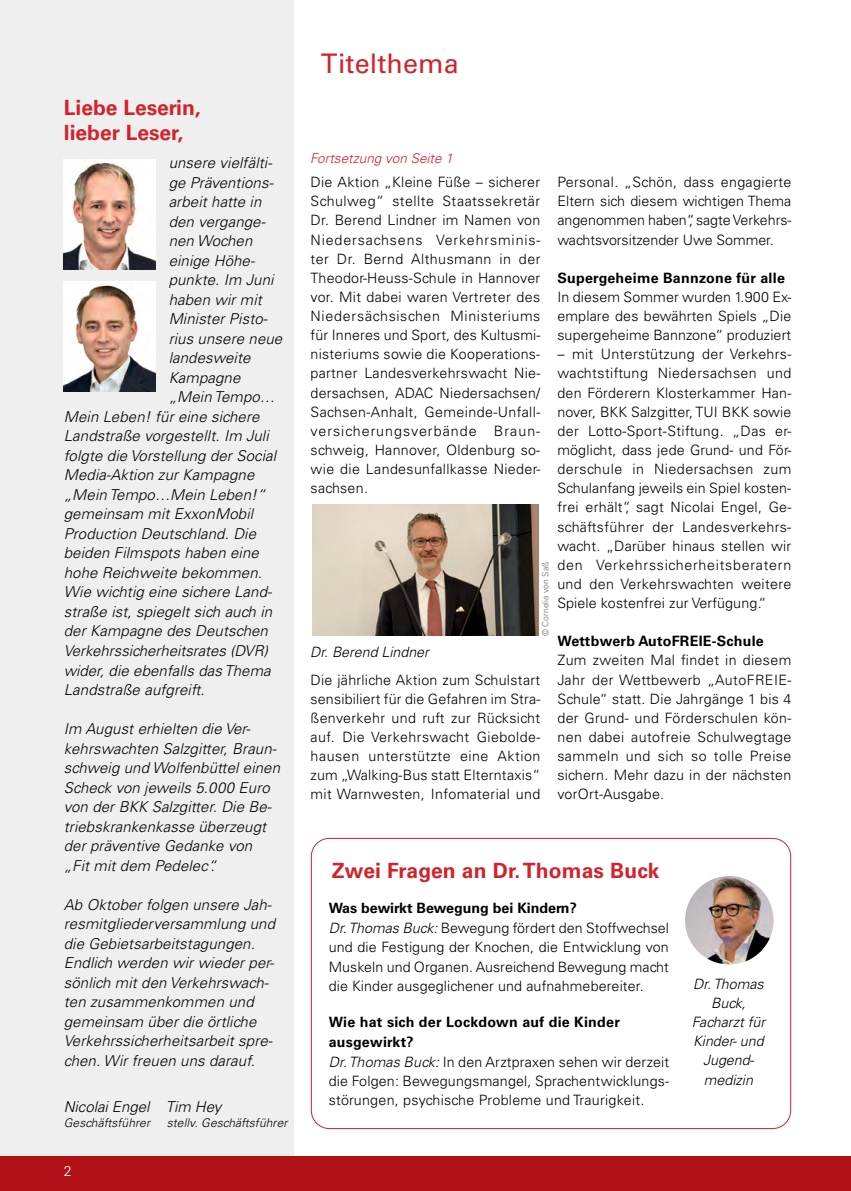
<style>
.page{position:relative;width:851px;height:1191px;background:#fff}
.page>*{position:absolute;margin:0;border:0;box-sizing:border-box;transform-origin:0 0}
.t1{font:27px "Univers LT Std";letter-spacing:.005em;color:#d2232a}
.t2{font:700 21px/25.2px "Univers LT Std";color:#d2232a}
.t3{font:italic 300 15px/19.5px "Univers LT Std";letter-spacing:.01em;color:#000}
.t4{font:300 14.25px/19px "Univers LT Std";letter-spacing:.01em;color:#000;text-align:justify}
.t5{font:700 14.25px/19px "Univers LT Std";letter-spacing:.02em;color:#000}
.t6{font:italic 300 14.25px/19px "Univers LT Std";color:#000;text-align:center}
.t7{font:300 14.25px "Univers LT Std";color:#fff}
.t8{font:italic 300 13.5px "Univers LT Std";letter-spacing:.005em;color:#d2232a}
.t9{font:italic 300 12px "Univers LT Std";letter-spacing:.01em;color:#000}
.t10{font:300 8.55px "Univers LT Std";letter-spacing:.01em;color:#6d6e71}
.s1{font-weight:700}
.s2{font-style:italic}
</style>
<div class="page">
<div style="left:0;top:0;width:293px;height:1191px;background:#efeff0"></div>
<div style="left:0;top:1157px;width:850px;height:34px;background:#b11116"></div>
<img style="left:64px;top:159px;width:92px;height:110px">
<img style="left:64px;top:282px;width:92px;height:109px">
<img style="left:312px;top:504px;width:227px;height:131px">
<div style="left:311px;top:838px;width:479px;height:291px;border:1px solid #d2232a;border-radius:18px"></div>
<img style="left:685px;top:876px;width:88px;height:88px;border-radius:44px">
<h2 class="t2" style="left:64px;top:95px;width:138px">Liebe Leserin, lieber Leser,</h2>
<p class="t3" style="left:169px;top:153px;width:105px">unsere vielfälti-</p>
<p class="t3" style="left:169px;top:173px;width:106px">ge Präventions-</p>
<p class="t3" style="left:169px;top:192px;width:94px">arbeit hatte in</p>
<p class="t3" style="left:169px;top:212px;width:98px">den vergange-</p>
<p class="t3" style="left:169px;top:231px;width:85px">nen Wochen</p>
<p class="t3" style="left:169px;top:251px;width:88px">einige Höhe-</p>
<p class="t3" style="left:169px;top:270px;width:106px">punkte. Im Juni</p>
<p class="t3" style="left:169px;top:290px;width:95px">haben wir mit</p>
<p class="t3" style="left:169px;top:309px;width:101px">Minister Pisto-</p>
<p class="t3" style="left:169px;top:329px;width:115px">rius unsere neue</p>
<p class="t3" style="left:169px;top:348px;width:83px">landesweite</p>
<p class="t3" style="left:169px;top:368px;width:73px">Kampagne</p>
<p class="t3" style="left:169px;top:387px;width:108px">„Mein Tempo…</p>
<p class="t3" style="left:64px;top:407px;width:197px">Mein Leben! für eine sichere</p>
<p class="t3" style="left:64px;top:426px;width:206px">Landstraße vorgestellt. Im Juli</p>
<p class="t3" style="left:64px;top:446px;width:214px">folgte die Vorstellung der Social</p>
<p class="t3" style="left:64px;top:465px;width:192px">Media-Aktion zur Kampagne</p>
<p class="t3" style="left:64px;top:485px;width:203px">„Mein Tempo…Mein Leben!“</p>
<p class="t3" style="left:64px;top:504px;width:191px">gemeinsam mit ExxonMobil</p>
<p class="t3" style="left:64px;top:524px;width:194px">Production Deutschland. Die</p>
<p class="t3" style="left:64px;top:543px;width:196px">beiden Filmspots haben eine</p>
<p class="t3" style="left:64px;top:563px;width:200px">hohe Reichweite bekommen.</p>
<p class="t3" style="left:64px;top:582px;width:210px">Wie wichtig eine sichere Land-</p>
<p class="t3" style="left:64px;top:602px;width:210px">straße ist, spiegelt sich auch in</p>
<p class="t3" style="left:64px;top:621px;width:206px">der Kampagne des Deutschen</p>
<p class="t3" style="left:64px;top:641px;width:205px">Verkehrssicherheitsrates (DVR)</p>
<p class="t3" style="left:64px;top:660px;width:208px">wider, die ebenfalls das Thema</p>
<p class="t3" style="left:64px;top:680px;width:142px">Landstraße aufgreift.</p>
<p class="t3" style="left:64px;top:719px;width:218px">Im August erhielten die Ver&shy;kehrswachten Salzgitter, Braun&shy;schweig und Wolfenbüttel einen<br>Scheck von jeweils 5.000 Euro von der BKK Salzgitter. Die Be&shy;triebskrankenkasse überzeugt der präventive Gedanke von „Fit mit dem Pedelec“.</p>
<p class="t3" style="left:64px;top:894px;width:213px">Ab Oktober folgen unsere Jah&shy;resmitgliederversammlung und die Gebietsarbeitstagungen.<br>Endlich werden wir wieder per&shy;sönlich mit den Verkehrswach&shy;ten zusammenkommen und gemeinsam über die örtliche<br>Verkehrssicherheitsarbeit spre&shy;chen. Wir freuen uns darauf.</p>
<p class="t3" style="left:64px;top:1097px;width:159px">Nicolai Engel Tim Hey</p>
<p class="t9" style="left:64px;top:1116px;width:88px">Geschäftsführer</p>
<p class="t9" style="left:167px;top:1116px;width:122px">stellv. Geschäftsführer</p>
<p class="t7" style="left:64px;top:1162px;width:9px">2</p>
<h1 class="t1" style="left:321px;top:47px;width:139px">Titelthema</h1>
<p class="t8" style="left:310px;top:150px;width:144px">Fortsetzung von Seite 1</p>
<p class="t4" style="left:310px;top:173px;width:231px">Die Aktion „Kleine Füße – sicherer Schulweg“ stellte Staatssekretär Dr. Berend Lindner im Namen von Niedersachsens Verkehrsminis&shy;ter Dr. Bernd Althusmann in der Theodor-Heuss-Schule in Hannover vor. Mit dabei waren Vertreter des Niedersächsischen Ministeriums für Inneres und Sport, des Kultusmi&shy;nisteriums sowie die Kooperations&shy;partner Landesverkehrswacht Nie&shy;dersachsen, ADAC Niedersachsen/ Sachsen-Anhalt, Gemeinde-Unfall&shy;versicherungsverbände Braun&shy;schweig, Hannover, Oldenburg so&shy;wie die Landesunfallkasse Nieder&shy;sachsen.</p>
<p class="t6" style="left:310px;top:642px;width:120px">Dr. Berend Lindner</p>
<p class="t10" style="left:540px;top:636px;width:76px;rotate:-90deg">© Cornelia von Saß</p>
<p class="t4" style="left:310px;top:670px;width:231px">Die jährliche Aktion zum Schulstart sensibiliert für die Gefahren im Stra&shy;ßenverkehr und ruft zur Rücksicht auf. Die Verkehrswacht Giebolde&shy;hausen unterstützte eine Aktion zum „Walking-Bus statt Elterntaxis“ mit Warnwesten, Infomaterial und</p>
<p class="t4" style="left:557px;top:173px;width:235px">Personal. „Schön, dass engagierte Eltern sich diesem wichtigen Thema angenommen haben“, sagte Verkehrs&shy;wachtsvorsitzender Uwe Sommer.</p>
<p class="t5" style="left:557px;top:268px;width:229px">Supergeheime Bannzone für alle</p>
<p class="t4" style="left:557px;top:287px;width:235px">In diesem Sommer wurden 1.900 Ex&shy;emplare des bewährten Spiels „Die supergeheime Bannzone“ produziert</p>
<p class="t4" style="left:557px;top:345px;width:235px">– mit Unterstützung der Verkehrs&shy;wachtstiftung Niedersachsen und den Förderern Klosterkammer Han&shy;nover, BKK Salzgitter, TUI BKK sowie der Lotto-Sport-Stiftung. „Das er&shy;möglicht, dass jede Grund- und För&shy;derschule in Niedersachsen zum Schulanfang jeweils ein Spiel kosten&shy;frei erhält“, sagt Nicolai Engel, Ge&shy;schäftsführer der Landesverkehrs&shy;wacht. „Darüber hinaus stellen wir den Verkehrssicherheitsberatern und den Verkehrswachten weitere Spiele kostenfrei zur Verfügung.“</p>
<p class="t5" style="left:557px;top:632px;width:208px">Wettbwerb AutoFREIE-Schule</p>
<p class="t4" style="left:557px;top:651px;width:235px">Zum zweiten Mal findet in diesem Jahr der Wettbewerb „AutoFREIE-Schule“ statt. Die Jahrgänge 1 bis 4 der Grund- und Förderschulen kön&shy;nen dabei autofreie Schulwegtage sammeln und sich so tolle Preise sichern. Mehr dazu in der nächsten vorOrt-Ausgabe.</p>
<h2 class="t2" style="left:332px;top:858px;width:329px">Zwei Fragen an Dr. Thomas Buck</h2>
<p class="t4" style="left:328px;top:897px;width:342px;line-height:20.5px"><span class="s1">Was bewirkt Bewegung bei Kindern?<br></span><span class="s2">Dr. Thomas Buck:</span> Bewegung fördert den Stoffwechsel</p>
<p class="t4" style="left:328px;top:937px;width:341px">und die Festigung der Knochen, die Entwicklung von Muskeln und Organen. Ausreichend Bewegung macht die Kinder ausgeglichener und aufnahmebereiter.</p>
<p class="t5" style="left:328px;top:1013px;width:293px">Wie hat sich der Lockdown auf die Kinder ausgewirkt?</p>
<p class="t4" style="left:328px;top:1052px;width:342px"><span class="s2">Dr. Thomas Buck:</span> In den Arztpraxen sehen wir derzeit die Folgen: Bewegungsmangel, Sprachentwicklungs&shy;störungen, psychische Probleme und Traurigkeit.</p>
<p class="t6" style="left:691px;top:974px;width:75px">Dr. Thomas<br>Buck,<br>Facharzt für<br>Kinder- und<br>Jugend&shy;medizin</p>
</div>
